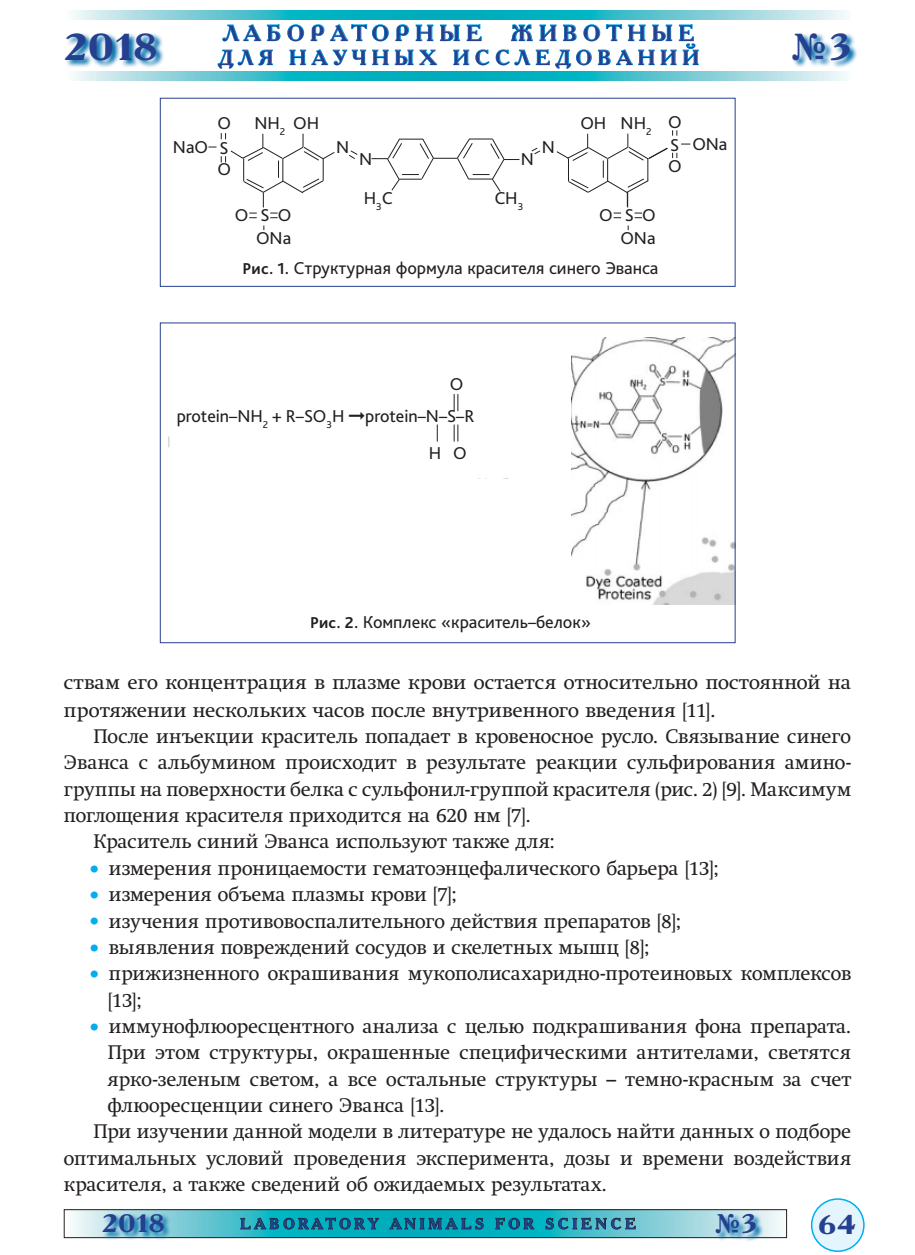
<style>
.page{position:relative;width:915px;height:1255px;background:#fff}
.page>*{position:absolute;margin:0;border:0;box-sizing:border-box;transform-origin:0 0}
.t1{font:700 37.5px "Academy C";color:#25408f;scale:1.25 1}
.t2{font:700 37.5px "Academy C";color:#25408f;scale:.9 1}
.t3{font:700 27px "Academy C";color:#25408f;scale:.9 1}
.t4{font:700 27px "Academy C";color:#25408f;scale:1.25 1}
.t5{font:700 25.2px "Academy C";color:#25408f;scale:1.25 1}
.t6{font:700 22.5px "Academy C";letter-spacing:.25em;color:#25408f}
.t7{font:700 21px "Academy C";letter-spacing:.25em;color:#25408f}
.t8{font:19.5px/27.9px "Swift C";letter-spacing:.015em;color:#231f20}
.t9{font:18px/37px "Bliss Pro";color:#231f20}
.t10{font:700 15px "Academy C";letter-spacing:.25em;color:#25408f}
.s1{font-weight:700;font-size:16.5px}
.s2{color:#00aeef}
</style>
<div class="page">
<svg style="left:74px;top:10px;width:775px;height:9px;background:#53c5cf"></svg>
<svg style="left:74px;top:71px;width:774px;height:9px;background:#53c5cf"></svg>
<svg style="left:222px;top:24px;width:59px;height:18px"></svg>
<svg style="left:217px;top:49px;width:56px;height:20px"></svg>
<svg style="left:287px;top:24px;width:411px;height:45px"></svg>
<svg style="left:66px;top:33px;width:98px;height:34px"></svg>
<svg style="left:794px;top:33px;width:63px;height:35px"></svg>
<div style="left:811px;top:1198px;width:52px;height:53px;background:#e4f5fd;border-radius:50%"></div>
<div style="left:810px;top:1198px;width:54px;height:53px;border:2px solid #00aeef;border-radius:50%"></div>
<svg style="left:73px;top:1211px;width:711px;height:24px;background:#57c5d0"></svg>
<div style="left:64px;top:1209px;width:722px;height:28px;border:1px solid #231f20"></div>
<svg style="left:240px;top:1217px;width:139px;height:13px;background:#10858f"></svg>
<svg style="left:389px;top:1215px;width:95px;height:15px"></svg>
<svg style="left:495px;top:1217px;width:39px;height:12px"></svg>
<svg style="left:545px;top:1216px;width:90px;height:13px"></svg>
<svg style="left:102px;top:1212px;width:70px;height:28px;background:#7cb9ce"></svg>
<svg style="left:715px;top:1212px;width:49px;height:29px"></svg>
<div style="left:160px;top:98px;width:575px;height:189px;border:1px solid #25408f"></div>
<img style="left:571px;top:337px;width:162px;height:267px">
<svg style="left:531px;top:147px;width:10px;height:8px"></svg>
<svg style="left:249px;top:213px;width:8px;height:5px"></svg>
<svg style="left:613px;top:213px;width:8px;height:5px"></svg>
<svg style="left:270px;top:213px;width:7px;height:5px"></svg>
<svg style="left:634px;top:213px;width:7px;height:5px"></svg>
<svg style="left:349px;top:150px;width:9px;height:9px"></svg>
<svg style="left:208px;top:133px;width:127px;height:74px"></svg>
<svg style="left:556px;top:130px;width:134px;height:77px"></svg>
<svg style="left:371px;top:138px;width:148px;height:54px"></svg>
<svg style="left:437px;top:424px;width:1px;height:17px"></svg>
<svg style="left:453px;top:424px;width:5px;height:17px"></svg>
<svg style="left:453px;top:394px;width:5px;height:17px"></svg>
<p class="t6" style="left:223px;top:18px;width:261px">ЛАБОРАТОРНЫЕ</p>
<p class="t6" style="left:510px;top:18px;width:185px">ЖИВОТНЫЕ</p>
<h1 class="t1" style="left:64px;top:22px;width:76px">2018</h1>
<p class="t7" style="left:218px;top:44px;width:482px">ДЛЯ НАУЧНЫХ ИССЛЕДОВАНИЙ</p>
<h1 class="t2" style="left:789px;top:22px;width:69px">№3</h1>
<p class="t9" style="left:173px;top:128px;width:37px">NaO</p>
<p class="t9" style="left:580px;top:104px;width:28px">OH</p>
<p class="t9" style="left:668px;top:103px;width:15px">O</p>
<p class="t9" style="left:668px;top:147px;width:15px">O</p>
<p class="t9" style="left:217px;top:104px;width:15px">O</p>
<p class="t9" style="left:254px;top:104px;width:66px">NH<sub>2</sub> OH</p>
<p class="t9" style="left:620px;top:104px;width:32px">NH<sub>2</sub></p>
<p class="t9" style="left:219px;top:129px;width:11px">S</p>
<p class="t9" style="left:670px;top:126px;width:11px">S</p>
<p class="t9" style="left:217px;top:150px;width:15px">O</p>
<p class="t9" style="left:336px;top:128px;width:15px">N</p>
<p class="t9" style="left:541px;top:128px;width:15px">N</p>
<p class="t9" style="left:359px;top:140px;width:15px">N</p>
<p class="t9" style="left:520px;top:140px;width:15px">N</p>
<p class="t9" style="left:363px;top:179px;width:30px">H<sub>3</sub>С</p>
<p class="t9" style="left:494px;top:179px;width:30px">СH<sub>3</sub></p>
<p class="t9" style="left:235px;top:196px;width:58px">O S O</p>
<p class="t9" style="left:599px;top:196px;width:58px">O S O</p>
<p class="t9" style="left:256px;top:219px;width:37px">ONa</p>
<p class="t9" style="left:620px;top:219px;width:37px">ONa</p>
<p class="t9" style="left:242px;top:249px;width:417px"><span class="s1">Рис. 1.</span> Структурная формула красителя синего Эванса</p>
<p class="t9" style="left:692px;top:125px;width:37px">ONa</p>
<p class="t9" style="left:449px;top:365px;width:15px">O</p>
<p class="t9" style="left:428px;top:397px;width:47px;text-indent:-252px">protein–NH<sub>2</sub> + R–SO<sub>3</sub>H ➞protein–N–S–R<br>H O</p>
<p class="t9" style="left:310px;top:603px;width:282px"><span class="s1">Рис. 2.</span> Комплекс «краситель–белок»</p>
<p class="t8" style="left:64px;top:668px;width:788px">ствам его концентрация в плазме крови остается относительно постоянной на протяжении нескольких часов после внутривенного введения [11].</p>
<p class="t8" style="left:94px;top:722px;width:758px">После инъекции краситель попадает в кровеносное русло. Связывание синего</p>
<p class="t8" style="left:64px;top:748px;width:788px">Эванса с альбумином происходит в результате реакции сульфирования амино-</p>
<p class="t8" style="left:64px;top:775px;width:788px">группы на поверхности белка с сульфонил-группой красителя (рис. 2) [9]. Максимум</p>
<p class="t8" style="left:64px;top:801px;width:468px">поглощения красителя приходится на 620 нм [7].</p>
<p class="t8" style="left:94px;top:827px;width:462px">Краситель синий Эванса используют также для:</p>
<p class="t8" style="left:89px;top:854px;width:631px"><span class="s2">•</span> измерения проницаемости гематоэнцефалического барьера [13];</p>
<p class="t8" style="left:89px;top:880px;width:369px"><span class="s2">•</span> измерения объема плазмы крови [7];</p>
<p class="t8" style="left:89px;top:906px;width:593px"><span class="s2">•</span> изучения противовоспалительного действия препаратов [8];</p>
<p class="t8" style="left:89px;top:933px;width:561px"><span class="s2">•</span> выявления повреждений сосудов и скелетных мышц [8];</p>
<p class="t8" style="left:108px;top:960px;width:744px;line-height:26.4px;text-indent:-18px"><span class="s2">•</span> прижизненного окрашивания мукополисахаридно-протеиновых комплексов [13];</p>
<p class="t8" style="left:89px;top:1012px;width:763px"><span class="s2">•</span> иммунофлюоресцентного анализа с целью подкрашивания фона препарата.</p>
<p class="t8" style="left:108px;top:1038px;width:744px">При этом структуры, окрашенные специфическими антителами, светятся</p>
<p class="t8" style="left:108px;top:1064px;width:744px">ярко-зеленым светом, а все остальные структуры – темно-красным за счет</p>
<p class="t8" style="left:108px;top:1091px;width:338px">флюоресценции синего Эванса [13].</p>
<p class="t8" style="left:94px;top:1117px;width:758px">При изучении данной модели в литературе не удалось найти данных о подборе</p>
<p class="t8" style="left:64px;top:1144px;width:788px">оптимальных условий проведения эксперимента, дозы и времени воздействия</p>
<p class="t8" style="left:64px;top:1170px;width:544px">красителя, а также сведений об ожидаемых результатах.</p>
<p class="t5" style="left:102px;top:1206px;width:52px">2018</p>
<p class="t10" style="left:240px;top:1213px;width:397px">LABORATORY ANIMALS FOR SCIENCE</p>
<h2 class="t3" style="left:713px;top:1205px;width:49px">№3</h2>
<h2 class="t4" style="left:817px;top:1206px;width:32px">64</h2>
</div>
